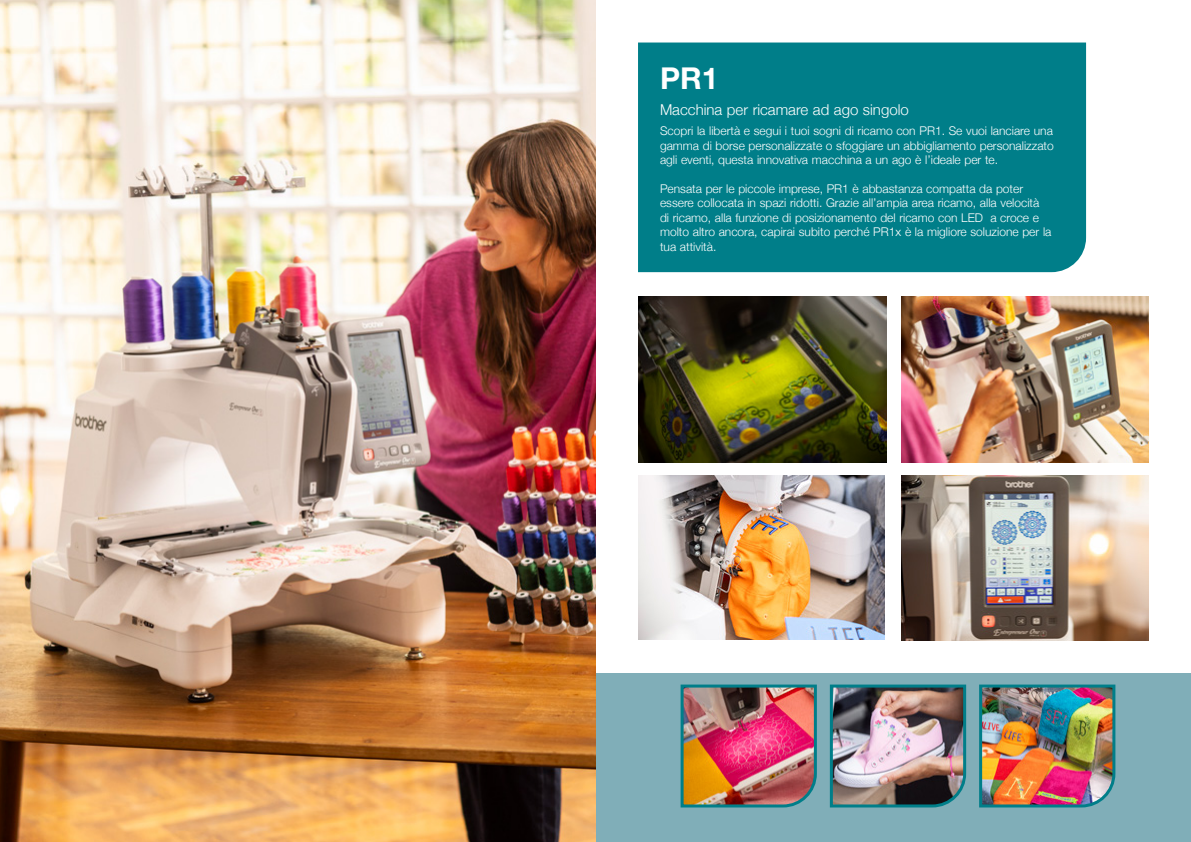
<style>
.page{position:relative;width:1191px;height:842px;background:#fff}
.page>*{position:absolute;margin:0;border:0;box-sizing:border-box;transform-origin:0 0}
.t1{font:700 30px "Helvetica Neue";color:#fff}
.t2{font:300 15px "Helvetica Neue";color:#fff}
.t3{font:300 12px/14.4px "Helvetica Neue";color:#fff;text-align:justify}
</style>
<div class="page">
<div style="left:595px;top:673px;width:596px;height:169px;background:#80aeb8"></div>
<img style="left:0;top:0;width:595px;height:842px">
<div style="left:638px;top:43px;width:448px;height:229px;background:#007e89"></div>
<img style="left:901px;top:475px;width:247px;height:166px">
<img style="left:638px;top:297px;width:248px;height:165px">
<img style="left:901px;top:297px;width:247px;height:165px">
<img style="left:638px;top:476px;width:246px;height:164px">
<img style="left:680px;top:684px;width:137px;height:124px">
<img style="left:829px;top:684px;width:138px;height:124px">
<img style="left:979px;top:684px;width:137px;height:124px">
<h1 class="t1" style="left:660px;top:55px;width:60px">PR1</h1>
<p class="t2" style="left:660px;top:98px;width:250px">Macchina per ricamare ad ago singolo</p>
<p class="t3" style="left:660px;top:123px;width:395px">Scopri la libertà e segui i tuoi sogni di ricamo con PR1. Se vuoi lanciare una gamma di borse personalizzate o sfoggiare un abbigliamento personalizzato agli eventi, questa innovativa macchina a un ago è l’ideale per te.</p>
<p class="t3" style="left:660px;top:181px;width:393px;text-align:left">Pensata per le piccole imprese, PR1 è abbastanza compatta da poter essere collocata in spazi ridotti. Grazie all’ampia area ricamo, alla velocità di ricamo, alla funzione di posizionamento del ricamo con LED a croce e molto altro ancora, capirai subito perché PR1x è la migliore soluzione per la tua attività.</p>
</div>
